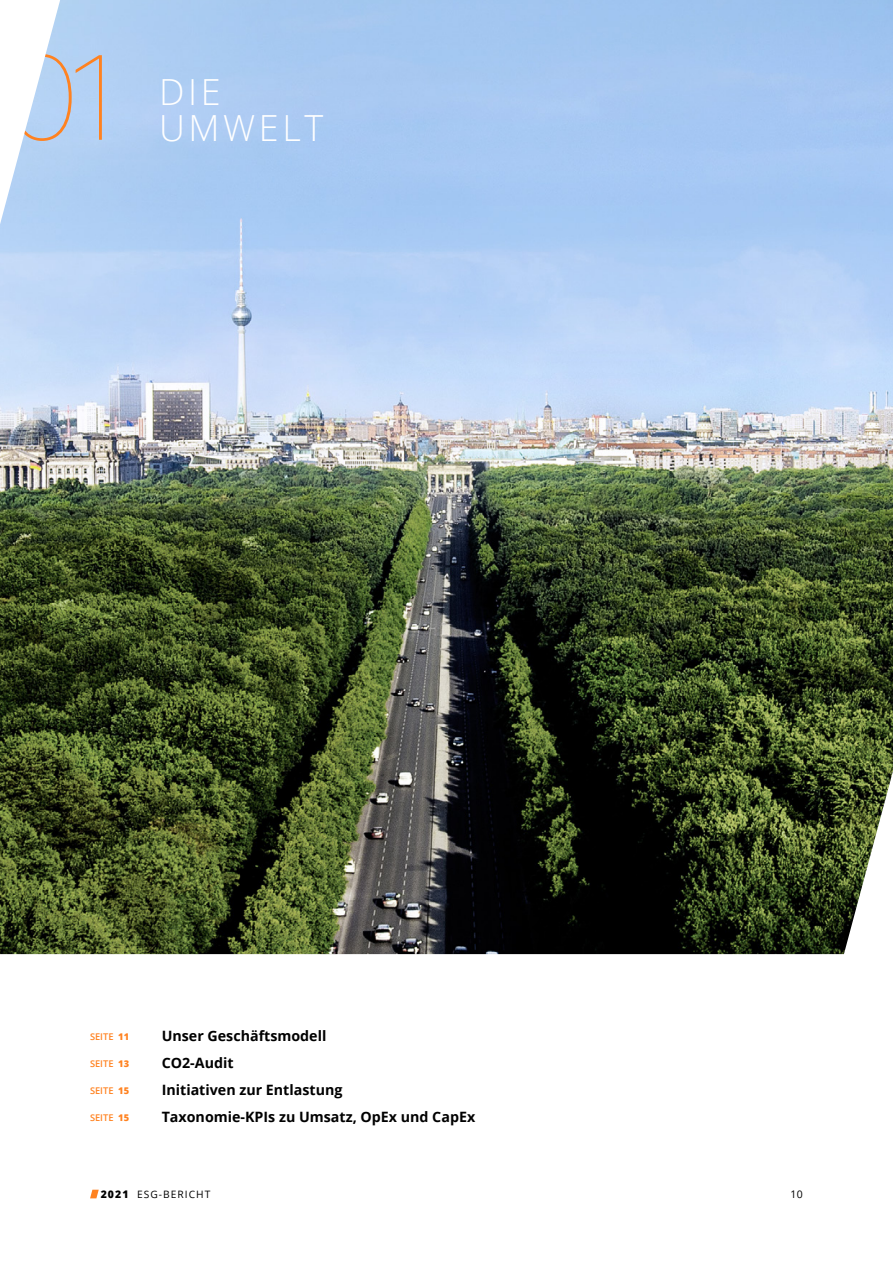
<style>
.page{position:relative;width:893px;height:1263px;background:#fff}
.page>*{position:absolute;margin:0;border:0;box-sizing:border-box;transform-origin:0 0}
.t1{font:200 120px "SF Pro Display";color:#ff8220}
.t2{font:300 36px/36px "Open Sans";letter-spacing:.1em;color:#fff}
.t3{font:700 14.25px/27px "Open Sans";color:#000}
.t4{font:10.5px "Open Sans";color:#000}
.t5{font:10.2px "Open Sans";letter-spacing:.1em;color:#000}
.t6{font:600 9.3px "Open Sans";color:#ff8220}
.s1{font-weight:800}
.s2{font-weight:800;font-size:10.5px}
</style>
<div class="page">
<svg style="left:90px;top:1190px;width:9px;height:8px"></svg>
<img style="left:0;top:0;width:893px;height:954px">
<svg style="left:0;top:0;width:60px;height:224px"></svg>
<h1 class="t1" style="left:8px;top:28px;width:110px">01</h1>
<h2 class="t2" style="left:159px;top:73px;width:166px">DIE<br>UMWELT</h2>
<p class="t6" style="left:90px;top:1030px;width:41px">SEITE <span class="s1">11</span></p>
<p class="t6" style="left:90px;top:1057px;width:41px">SEITE <span class="s1">13</span></p>
<p class="t6" style="left:90px;top:1084px;width:41px">SEITE <span class="s1">15</span></p>
<p class="t6" style="left:90px;top:1111px;width:41px">SEITE <span class="s1">15</span></p>
<p class="t3" style="left:162px;top:1022px;width:315px">Unser Geschäftsmodell<br>CO2-Audit<br>Initiativen zur Entlastung<br>Taxonomie-KPIs zu Umsatz, OpEx und CapEx</p>
<p class="t5" style="left:101px;top:1187px;width:111px"><span class="s2">2021</span> ESG-BERICHT</p>
<p class="t4" style="left:790px;top:1187px;width:14px">10</p>
</div>
